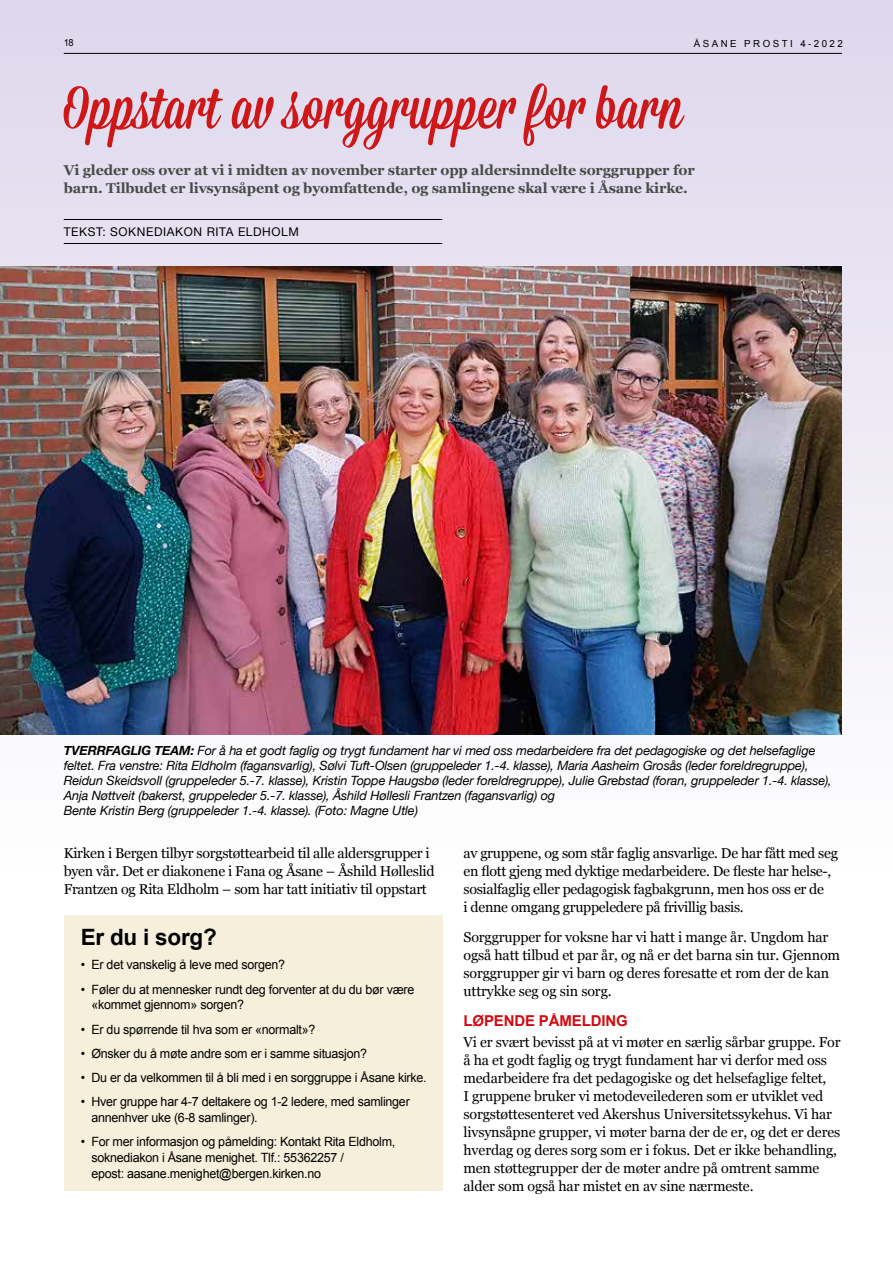
<style>
.page{position:relative;width:893px;height:1263px;background:#fff}
.page>*{position:absolute;margin:0;border:0;box-sizing:border-box;transform-origin:0 0}
.t1{font:60px "Mission Script";color:#cd1719}
.t2{font:700 22.5px "Arial";letter-spacing:-.01em;color:#000}
.t3{font:700 15px "Arial";letter-spacing:-.01em;color:#d20a11}
.t4{font:14.25px/18px "Georgia";letter-spacing:-.01em;color:#000}
.t5{font:700 14.25px/18px "Georgia";letter-spacing:-.01em;color:#4a4a49}
.t6{font:italic 12.75px/15px "Helvetica Neue";letter-spacing:-.01em;color:#000}
.t7{font:12.75px/15.8px "Arial";letter-spacing:-.02em;color:#000}
.t8{font:12px "Helvetica Neue";letter-spacing:.05em;color:#000}
.t9{font:9.75px "Arial";letter-spacing:.25em;color:#000}
.t10{font:9.75px "Arial";letter-spacing:.25em;color:#000;scale:.95 1}
.s1{font-weight:700}
</style>
<div class="page">
<div style="left:0;top:0;width:893px;height:867px;background:linear-gradient(to bottom,#ddd7ec,#fdfdfd)"></div>
<hr style="left:64px;top:219px;width:378px;height:1px;background:#000">
<hr style="left:64px;top:243px;width:378px;height:1px;background:#000">
<img style="left:0;top:266px;width:842px;height:468px">
<div style="left:64px;top:915px;width:378px;height:276px;background:#f6efdb"></div>
<hr style="left:64px;top:53px;width:778px;height:1px;background:#000">
<p class="t10" style="left:64px;top:36px;width:12px">18</p>
<p class="t9" style="left:694px;top:37px;width:150px">ÅSANE PROSTI 4-2022</p>
<h1 class="t1" style="left:64px;top:72px;width:621px">Oppstart av sorggrupper for barn</h1>
<p class="t5" style="left:64px;top:160px;width:632px">Vi gleder oss over at vi i midten av november starter opp aldersinndelte sorggrupper for barn. Tilbudet er livsynsåpent og byomfattende, og samlingene skal være i Åsane kirke.</p>
<p class="t8" style="left:64px;top:223px;width:237px">TEKST: SOKNEDIAKON RITA ELDHOLM</p>
<p class="t6" style="left:64px;top:744px;width:770px"><span class="s1">TVERRFAGLIG TEAM:</span> For å ha et godt faglig og trygt fundament har vi med oss medarbeidere fra det pedagogiske og det helsefaglige feltet. Fra venstre: Rita Eldholm (fagansvarlig), Sølvi Tuft-Olsen (gruppeleder 1.-4. klasse), Maria Aasheim Grosås (leder foreldregruppe), Reidun Skeidsvoll (gruppeleder 5.-7. klasse), Kristin Toppe Haugsbø (leder foreldregruppe), Julie Grebstad (foran, gruppeleder 1.-4. klasse), Anja Nøttveit (bakerst, gruppeleder 5.-7. klasse), Åshild Høllesli Frantzen (fagansvarlig) og<br>Bente Kristin Berg (gruppeleder 1.-4. klasse). (Foto: Magne Utle)</p>
<p class="t4" style="left:64px;top:844px;width:372px">Kirken i Bergen tilbyr sorgstøttearbeid til alle aldersgrupper i byen vår. Det er diakonene i Fana og Åsane – Åshild Hølleslid<br>Frantzen og Rita Eldholm – som har tatt initiativ til oppstart</p>
<p class="t4" style="left:463px;top:844px;width:376px">av gruppene, og som står faglig ansvarlige. De har fått med seg en flott gjeng med dyktige medarbeidere. De fleste har helse-, sosialfaglig eller pedagogisk fagbakgrunn, men hos oss er de<br>i denne omgang gruppeledere på frivillig basis.</p>
<p class="t4" style="left:463px;top:928px;width:378px">Sorggrupper for voksne har vi hatt i mange år. Ungdom har også hatt tilbud et par år, og nå er det barna sin tur. Gjennom sorggrupper gir vi barn og deres foresatte et rom der de kan uttrykke seg og sin sorg.</p>
<p class="t3" style="left:463px;top:1011px;width:166px">LØPENDE PÅMELDING</p>
<p class="t4" style="left:463px;top:1032px;width:378px">Vi er svært bevisst på at vi møter en særlig sårbar gruppe. For å ha et godt faglig og trygt fundament har vi derfor med oss medarbeidere fra det pedagogiske og det helsefaglige feltet,<br>I gruppene bruker vi metodeveilederen som er utviklet ved sorgstøttesenteret ved Akershus Universitetssykehus. Vi har livsynsåpne grupper, vi møter barna der de er, og det er deres hverdag og deres sorg som er i fokus. Det er ikke behandling, men støttegrupper der de møter andre på omtrent samme alder som også har mistet en av sine nærmeste.</p>
<h2 class="t2" style="left:81px;top:922px;width:138px">Er du i sorg?</h2>
<p class="t7" style="left:81px;top:957px;width:206px">• Er det vanskelig å leve med sorgen?</p>
<p class="t7" style="left:91px;top:981px;width:325px;text-indent:-11px">• Føler du at mennesker rundt deg forventer at du du bør være «kommet gjennom» sorgen?</p>
<p class="t7" style="left:81px;top:1021px;width:236px">• Er du spørrende til hva som er «normalt»?</p>
<p class="t7" style="left:81px;top:1045px;width:288px">• Ønsker du å møte andre som er i samme situasjon?</p>
<p class="t7" style="left:81px;top:1070px;width:347px">• Du er da velkommen til å bli med i en sorggruppe i Åsane kirke.</p>
<p class="t7" style="left:91px;top:1094px;width:320px;text-indent:-11px">• Hver gruppe har 4-7 deltakere og 1-2 ledere, med samlinger annenhver uke (6-8 samlinger).</p>
<p class="t7" style="left:91px;top:1134px;width:305px;text-indent:-11px">• For mer informasjon og påmelding: Kontakt Rita Eldholm, soknediakon i Åsane menighet. Tlf.: 55362257 /<br>epost: aasane.menighet@bergen.kirken.no</p>
</div>
